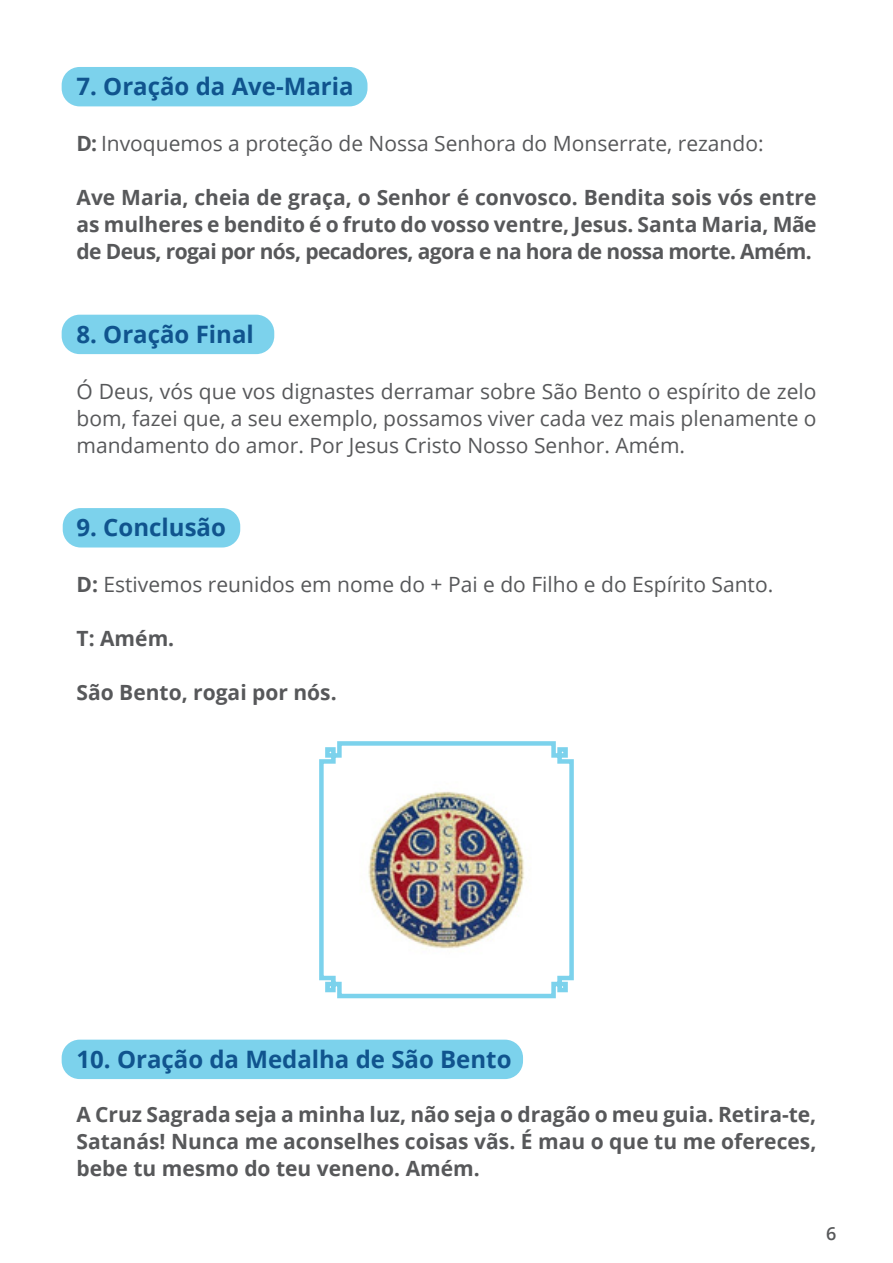
<style>
.page{position:relative;width:893px;height:1263px;background:#fff}
.page>*{position:absolute;margin:0;border:0;box-sizing:border-box;transform-origin:0 0}
.Bold_Azul{font:700 24px "Open Sans";color:#10548e}
.BOLD_REGULAR_CINZA{font:21px/27px "Open Sans";color:#57585a;text-align:justify}
.BOLD_REGULAR_CINZA-2{font:700 21px/27px "Open Sans";letter-spacing:-.03em;color:#57585a;text-align:justify}
.Bold_Azul-2{font:700 21px/27px "Open Sans";color:#57585a;text-align:justify}
.BOLD_REGULAR_CINZA-3{font:700 21px "Open Sans";color:#57585a}
.t1{font:600 18px "Open Sans";color:#57585a}
.s1{font-weight:700}
</style>
<div class="page">
<div style="left:62px;top:67px;width:305px;height:39px;background:#7cd2ec;border-radius:18px"></div>
<div style="left:62px;top:315px;width:212px;height:39px;background:#7cd2ec;border-radius:18px"></div>
<div style="left:63px;top:508px;width:177px;height:39px;background:#7cd2ec;border-radius:18px"></div>
<div style="left:62px;top:1040px;width:461px;height:39px;background:#7cd2ec;border-radius:18px"></div>
<svg style="left:319px;top:741px;width:255px;height:258px"></svg>
<p class="Bold_Azul" style="left:77px;top:69px;width:279px">7. Oração da Ave-Maria</p>
<p class="BOLD_REGULAR_CINZA" style="left:77px;top:129px;width:689px"><span class="s1">D:</span> Invoquemos a proteção de Nossa Senhora do Monserrate, rezando:</p>
<p class="BOLD_REGULAR_CINZA-2" style="left:77px;top:183px;width:741px">Ave Maria, cheia de graça, o Senhor é convosco. Bendita sois vós entre as mulheres e bendito é o fruto do vosso ventre, Jesus. Santa Maria, Mãe de Deus, rogai por nós, pecadores, agora e na hora de nossa morte. Amém.</p>
<p class="Bold_Azul" style="left:77px;top:318px;width:179px">8. Oração Final</p>
<p class="BOLD_REGULAR_CINZA" style="left:77px;top:377px;width:741px">Ó Deus, vós que vos dignastes derramar sobre São Bento o espírito de zelo bom, fazei que, a seu exemplo, possamos viver cada vez mais plenamente o mandamento do amor. Por Jesus Cristo Nosso Senhor. Amém.</p>
<p class="Bold_Azul" style="left:77px;top:510px;width:151px">9. Conclusão</p>
<p class="BOLD_REGULAR_CINZA" style="left:77px;top:570px;width:698px"><span class="s1">D:</span> Estivemos reunidos em nome do + Pai e do Filho e do Espírito Santo.</p>
<p class="BOLD_REGULAR_CINZA-2" style="left:77px;top:624px;width:99px">T: Amém.</p>
<p class="BOLD_REGULAR_CINZA-3" style="left:77px;top:677px;width:262px">São Bento, rogai por nós.</p>
<p class="Bold_Azul" style="left:77px;top:1042px;width:436px">10. Oração da Medalha de São Bento</p>
<p class="Bold_Azul-2" style="left:77px;top:1100px;width:741px">A Cruz Sagrada seja a minha luz, não seja o dragão o meu guia. Retira-te, Satanás! Nunca me aconselhes coisas vãs. É mau o que tu me ofereces, bebe tu mesmo do teu veneno. Amém.</p>
<p class="t1" style="left:826px;top:1221px;width:12px">6</p>
</div>
